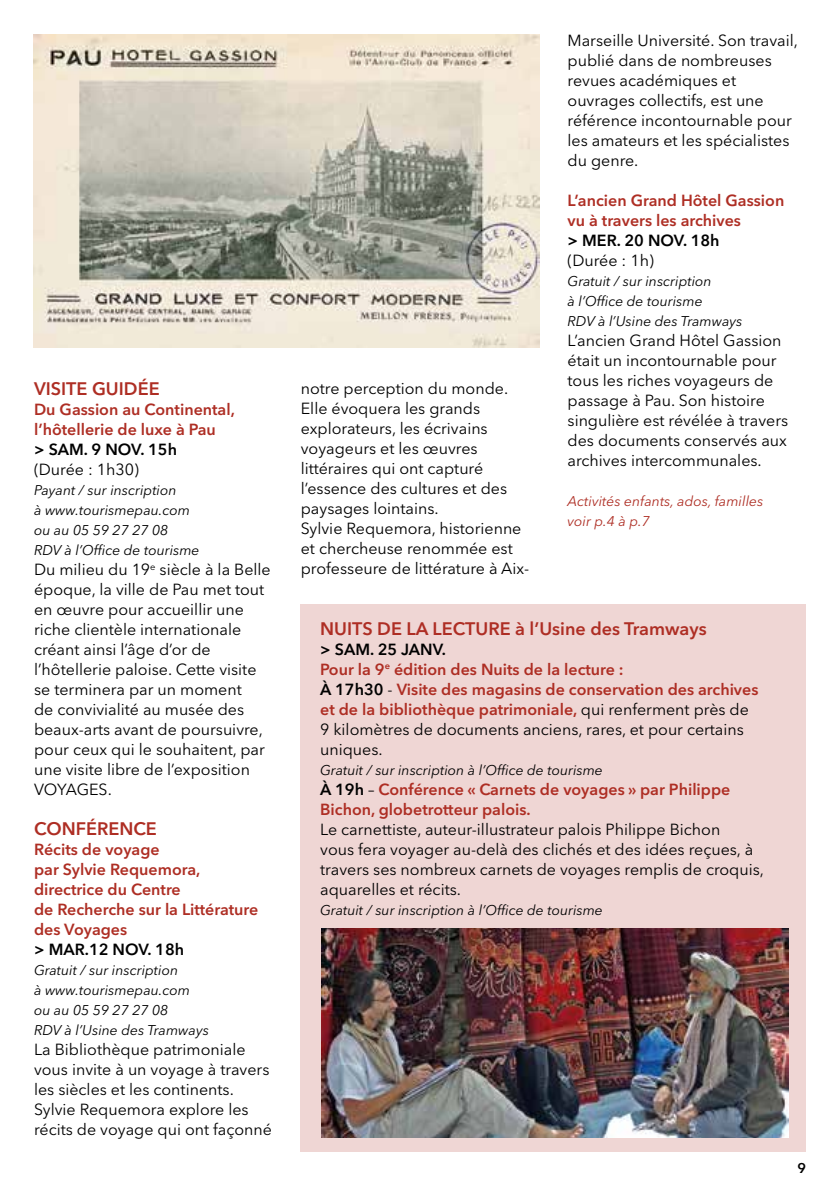
<style>
.page{position:relative;width:840px;height:1191px;background:#fff}
.page>*{position:absolute;margin:0;border:0;box-sizing:border-box;transform-origin:0 0}
.t1{font:600 18px "Avenir Next LT Pro";color:#ae2e24}
.t2{font:16px/20px "Avenir Next LT Pro";color:#000}
.t3{font:600 16px/20px "Avenir Next LT Pro";color:#ae2e24}
.t4{font:600 16px "Avenir Next LT Pro";color:#000}
.t5{font:italic 14px/20px "Avenir Next LT Pro";color:#000}
.t6{font:italic 14px/20px "Avenir Next LT Pro";color:#ae2e24}
.t7{font:600 14px "Avenir Next LT Pro";color:#000}
.s1{color:#000}
.s2{font-weight:400;color:#000}
</style>
<div class="page">
<hr style="left:0;top:214px;width:1px;height:506px;background:#ae2e24">
<div style="left:300px;top:604px;width:505px;height:547px;background:#efd6d4"></div>
<img style="left:34px;top:34px;width:505px;height:314px">
<img style="left:321px;top:928px;width:467px;height:209px">
<p class="t1" style="left:34px;top:378px;width:127px">VISITE GUIDÉE</p>
<p class="t3" style="left:34px;top:399px;width:202px">Du Gassion au Continental, l’hôtellerie de luxe à Pau</p>
<p class="t4" style="left:34px;top:440px;width:144px">&gt; SAM. 9 NOV. 15h</p>
<p class="t2" style="left:34px;top:459px;width:106px">(Durée : 1h30)</p>
<p class="t5" style="left:34px;top:480px;width:167px">Payant / sur inscription<br>à www.tourismepau.com ou au 05 59 27 27 08<br>RDV à l’Office de tourisme</p>
<p class="t2" style="left:34px;top:559px;width:238px">Du milieu du 19<sup>e</sup> siècle à la Belle époque, la ville de Pau met tout en œuvre pour accueillir une riche clientèle internationale créant ainsi l’âge d’or de l’hôtellerie paloise. Cette visite se terminera par un moment<br>de convivialité au musée des beaux-arts avant de poursuivre, pour ceux qui le souhaitent, par une visite libre de l’exposition<br>VOYAGES.</p>
<p class="t1" style="left:34px;top:818px;width:124px">CONFÉRENCE</p>
<p class="t3" style="left:34px;top:839px;width:225px">Récits de voyage<br>par Sylvie Requemora, directrice du Centre<br>de Recherche sur la Littérature des Voyages</p>
<p class="t4" style="left:34px;top:940px;width:151px">&gt; MAR.12 NOV. 18h</p>
<p class="t5" style="left:34px;top:960px;width:176px">Gratuit / sur inscription<br>à www.tourismepau.com ou au 05 59 27 27 08<br>RDV à l’Usine des Tramways</p>
<p class="t2" style="left:34px;top:1039px;width:239px">La Bibliothèque patrimoniale vous invite à un voyage à travers les siècles et les continents.<br>Sylvie Requemora explore les récits de voyage qui ont façonné</p>
<p class="t2" style="left:300px;top:378px;width:230px">notre perception du monde.<br>Elle évoquera les grands explorateurs, les écrivains voyageurs et les œuvres littéraires qui ont capturé l’essence des cultures et des paysages lointains.<br>Sylvie Requemora, historienne et chercheuse renommée est professeure de littérature à Aix-</p>
<p class="t2" style="left:567px;top:31px;width:232px">Marseille Université. Son travail, publié dans de nombreuses revues académiques et ouvrages collectifs, est une référence incontournable pour les amateurs et les spécialistes du genre.</p>
<p class="t3" style="left:567px;top:190px;width:218px">L’ancien Grand Hôtel Gassion vu à travers les archives</p>
<p class="t4" style="left:567px;top:231px;width:153px">&gt; MER. 20 NOV. 18h</p>
<p class="t2" style="left:567px;top:251px;width:88px">(Durée : 1h)</p>
<p class="t5" style="left:567px;top:271px;width:176px">Gratuit / sur inscription<br>à l’Office de tourisme<br>RDV à l’Usine des Tramways</p>
<p class="t2" style="left:567px;top:331px;width:222px">L’ancien Grand Hôtel Gassion était un incontournable pour tous les riches voyageurs de passage à Pau. Son histoire singulière est révélée à travers des documents conservés aux archives intercommunales.</p>
<p class="t6" style="left:567px;top:491px;width:197px">Activités enfants, ados, familles voir p.4 à p.7</p>
<p class="t1" style="left:320px;top:617px;width:388px">NUITS DE LA LECTURE à l’Usine des Tramways</p>
<p class="t3" style="left:320px;top:639px;width:439px"><span class="s1">&gt; SAM. 25 JANV.<br></span>Pour la 9<sup>e</sup> édition des Nuits de la lecture :<br><span class="s1">À 17h30</span> <span class="s2">-</span> Visite des magasins de conservation des archives et de la bibliothèque patrimoniale, <span class="s2">qui renferment près de 9 kilomètres de documents anciens, rares, et pour certains uniques.</span></p>
<p class="t5" style="left:320px;top:760px;width:284px">Gratuit / sur inscription à l’Office de tourisme</p>
<p class="t3" style="left:320px;top:779px;width:411px"><span class="s1">À 19h</span> <span class="s2">–</span> Conférence « Carnets de voyages » par Philippe<br>Bichon, globetrotteur palois.</p>
<p class="t2" style="left:320px;top:819px;width:445px">Le carnettiste, auteur-illustrateur palois Philippe Bichon<br>vous fera voyager au-delà des clichés et des idées reçues, à travers ses nombreux carnets de voyages remplis de croquis, aquarelles et récits.</p>
<p class="t5" style="left:320px;top:900px;width:284px">Gratuit / sur inscription à l’Office de tourisme</p>
<p class="t7" style="left:796px;top:1159px;width:10px">9</p>
</div>
